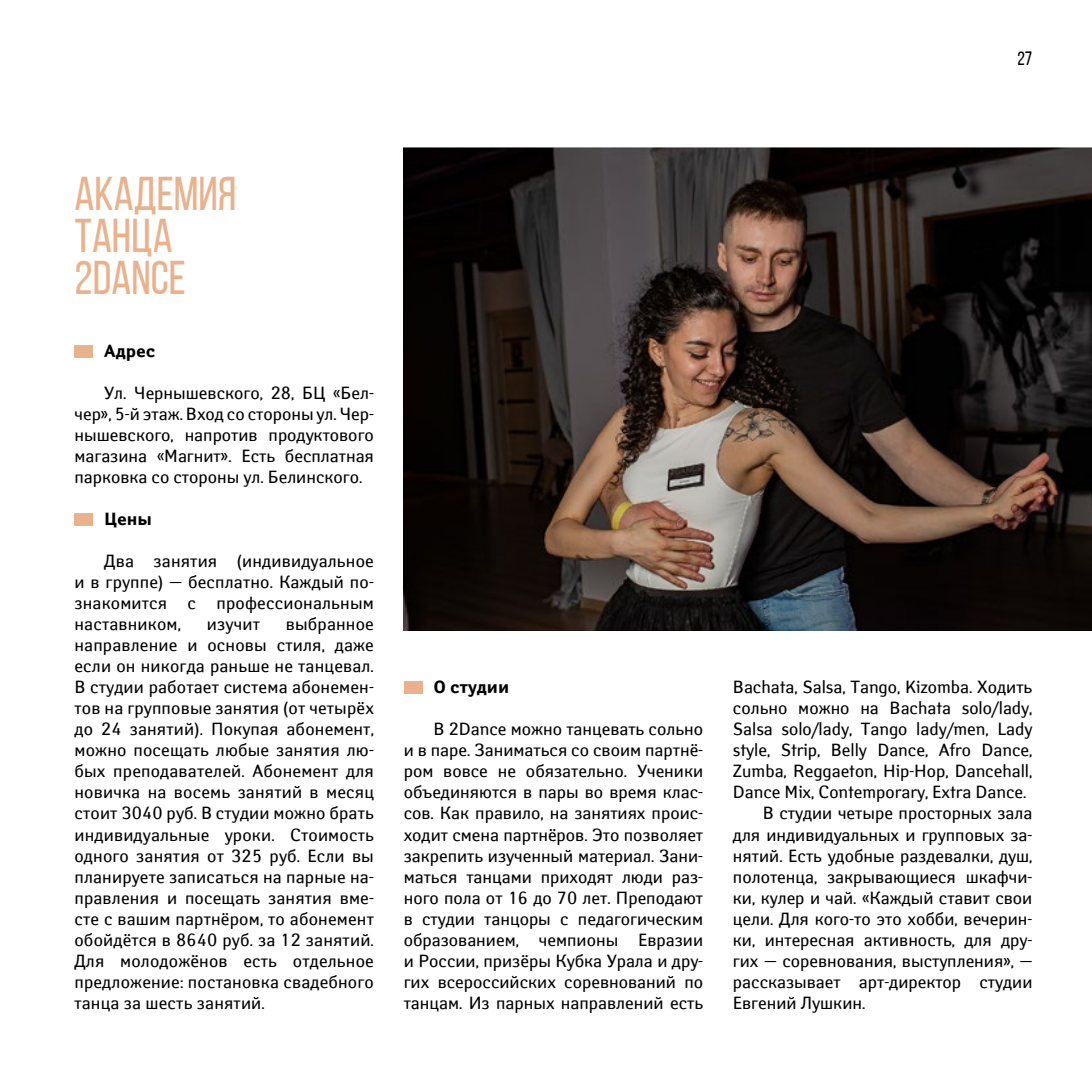
<style>
.page{position:relative;width:1092px;height:1092px;background:#fff}
.page>*{position:absolute;margin:0;border:0;box-sizing:border-box;transform-origin:0 0}
.t1{font:47.25px/42px "Bebas Neue";color:#e9b18c}
.t2{font:19.25px "Bebas Neue";color:#000}
.t3{font:17.5px/21px "Yanus C";color:#000;text-align:justify}
.t4{font:700 17.5px "Yanus C";color:#000}
</style>
<div class="page">
<img style="left:403px;top:147px;width:688px;height:483px">
<div style="left:74px;top:345px;width:19px;height:12px;background:#e9b18c"></div>
<div style="left:74px;top:513px;width:19px;height:12px;background:#e9b18c"></div>
<div style="left:403px;top:681px;width:19px;height:12px;background:#e9b18c"></div>
<p class="t2" style="left:1017px;top:48px;width:16px">27</p>
<h1 class="t1" style="left:74px;top:172px;width:163px">АКАДЕМИЯ<br>ТАНЦА<br>2DANCE</h1>
<p class="t4" style="left:104px;top:341px;width:53px">Адрес</p>
<p class="t3" style="left:74px;top:382px;width:301px;text-indent:30px">Ул. Чернышевского, 28, БЦ «Бел&shy;чер», 5-й этаж. Вход со стороны ул. Чер&shy;нышевского, напротив продуктового магазина «Магнит». Есть бесплатная парковка со стороны ул. Белинского.</p>
<p class="t4" style="left:104px;top:509px;width:49px">Цены</p>
<p class="t3" style="left:74px;top:550px;width:301px;text-indent:30px">Два занятия (индивидуальное и в группе) — бесплатно. Каждый по&shy;знакомится с профессиональным наставником,</p>
<p class="t3" style="left:74px;top:613px;width:301px;text-indent:211px">выбранное направление и основы стиля, даже если он никогда раньше не танцевал.<br>В студии работает система абонемен&shy;тов на групповые занятия (от четырёх до 24 занятий). Покупая абонемент, можно посещать любые занятия лю&shy;бых преподавателей. Абонемент для новичка на восемь занятий в месяц стоит 3040 руб. В студии можно брать индивидуальные уроки. Стоимость одного занятия от 325 руб. Если вы планируете записаться на парные на&shy;правления и посещать занятия вме&shy;сте с вашим партнёром, то абонемент обойдётся в 8640 руб. за 12 занятий.<br>Для молодожёнов есть отдельное предложение: постановка свадебного танца за шесть занятий.</p>
<p class="t3" style="left:207px;top:613px;width:54px">изучит</p>
<p class="t4" style="left:433px;top:677px;width:77px">О студии</p>
<p class="t3" style="left:403px;top:718px;width:301px;text-indent:30px">В 2Dance можно танцевать сольно и в паре. Заниматься со своим партнё&shy;ром вовсе не обязательно. Ученики объединяются в пары во время клас&shy;сов. Как правило, на занятиях проис&shy;ходит смена партнёров. Это позволяет закрепить изученный материал. Зани&shy;маться танцами приходят люди раз&shy;ного пола от 16 до 70 лет. Преподают в студии танцоры с педагогическим образованием, чемпионы Евразии и России, призёры Кубка Урала и дру&shy;гих всероссийских соревнований по танцам. Из парных направлений есть</p>
<p class="t3" style="left:733px;top:676px;width:301px">Bachata, Salsa, Tango, Kizomba. Ходить</p>
<p class="t3" style="left:733px;top:697px;width:301px">сольно можно на Bachata solo/lady,</p>
<p class="t3" style="left:733px;top:718px;width:301px">Salsa solo/lady, Tango lady/men, Lady</p>
<p class="t3" style="left:733px;top:739px;width:301px">style, Strip, Belly Dance, Afro Dance,</p>
<p class="t3" style="left:733px;top:760px;width:301px">Zumba, Reggaeton, Hip-Hop, Dancehall,</p>
<p class="t3" style="left:733px;top:781px;width:295px">Dance Mix, Contemporary, Extra Dance.</p>
<p class="t3" style="left:762px;top:802px;width:271px">В студии четыре просторных зала</p>
<p class="t3" style="left:733px;top:823px;width:301px">для индивидуальных и групповых за-</p>
<p class="t3" style="left:733px;top:844px;width:301px">нятий. Есть удобные раздевалки, душ,</p>
<p class="t3" style="left:733px;top:865px;width:301px">полотенца, закрывающиеся шкафчи-</p>
<p class="t3" style="left:733px;top:886px;width:301px">ки, кулер и чай. «Каждый ставит свои</p>
<p class="t3" style="left:733px;top:907px;width:301px">цели. Для кого-то это хобби, вечерин-</p>
<p class="t3" style="left:733px;top:928px;width:301px">ки, интересная активность, для дру-</p>
<p class="t3" style="left:733px;top:949px;width:301px">гих — соревнования, выступления», —</p>
<p class="t3" style="left:733px;top:970px;width:301px">рассказывает арт-директор студии</p>
<p class="t3" style="left:733px;top:991px;width:134px">Евгений Лушкин.</p>
</div>
